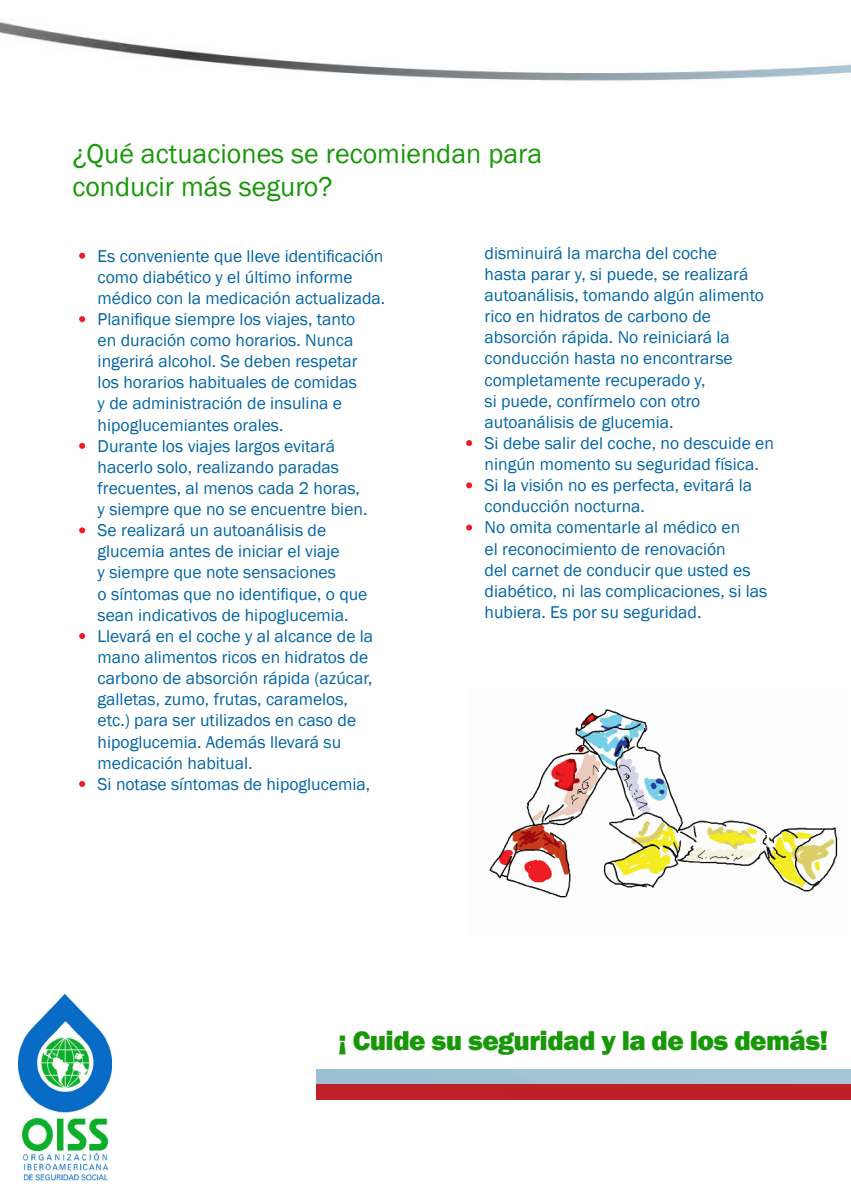
<style>
.page{position:relative;width:851px;height:1191px;background:#fff}
.page>*{position:absolute;margin:0;border:0;box-sizing:border-box;transform-origin:0 0}
.t1{font:28px/33.6px "Franklin Gothic";color:#189809}
.t2{font:800 28px "Franklin Gothic";letter-spacing:-.02em;color:#189809}
.t3{font:17.6px/21.2px "Franklin Gothic";color:#0065a4}
</style>
<div class="page">
<img style="left:18px;top:994px;width:93px;height:187px">
<img style="left:0;top:22px;width:850px;height:59px">
<div style="left:317px;top:1069px;width:533px;height:15px;background:#a1c3d4"></div>
<div style="left:317px;top:1084px;width:533px;height:15px;background:#bc2129"></div>
<svg style="left:79px;top:253px;width:6px;height:6px"></svg>
<svg style="left:79px;top:316px;width:6px;height:6px"></svg>
<svg style="left:79px;top:443px;width:6px;height:6px"></svg>
<svg style="left:79px;top:527px;width:6px;height:6px"></svg>
<svg style="left:79px;top:633px;width:6px;height:6px"></svg>
<svg style="left:79px;top:781px;width:6px;height:6px"></svg>
<svg style="left:466px;top:440px;width:6px;height:6px"></svg>
<svg style="left:466px;top:482px;width:6px;height:6px"></svg>
<svg style="left:466px;top:524px;width:6px;height:6px"></svg>
<img style="left:489px;top:709px;width:349px;height:189px">
<p class="t1" style="left:72px;top:137px;width:471px">¿Qué actuaciones se recomiendan para conducir más seguro?</p>
<p class="t3" style="left:98px;top:245px;width:289px">Es conveniente que lleve identificación como diabético y el último informe médico con la medicación actualizada.</p>
<p class="t3" style="left:98px;top:309px;width:261px">Planifique siempre los viajes, tanto en duración como horarios. Nunca ingerirá alcohol. Se deben respetar los horarios habituales de comidas y de administración de insulina e hipoglucemiantes orales.</p>
<p class="t3" style="left:98px;top:435px;width:271px">Durante los viajes largos evitará hacerlo solo, realizando paradas frecuentes, al menos cada 2 horas, y siempre que no se encuentre bien.</p>
<p class="t3" style="left:98px;top:520px;width:271px">Se realizará un autoanálisis de glucemia antes de iniciar el viaje<br>y siempre que note sensaciones<br>o síntomas que no identifique, o que sean indicativos de hipoglucemia.</p>
<p class="t3" style="left:98px;top:626px;width:277px">Llevará en el coche y al alcance de la mano alimentos ricos en hidratos de carbono de absorción rápida (azúcar, galletas, zumo, frutas, caramelos, etc.) para ser utilizados en caso de hipoglucemia. Además llevará su medicación habitual.</p>
<p class="t3" style="left:98px;top:773px;width:274px">Si notase síntomas de hipoglucemia,</p>
<p class="t3" style="left:484px;top:243px;width:281px">disminuirá la marcha del coche<br>hasta parar y, si puede, se realizará autoanálisis, tomando algún alimento rico en hidratos de carbono de absorción rápida. No reiniciará la conducción hasta no encontrarse completamente recuperado y,<br>si puede, confírmelo con otro autoanálisis de glucemia.</p>
<p class="t3" style="left:484px;top:433px;width:291px">Si debe salir del coche, no descuide en ningún momento su seguridad física.</p>
<p class="t3" style="left:484px;top:475px;width:269px">Si la visión no es perfecta, evitará la conducción nocturna.</p>
<p class="t3" style="left:484px;top:517px;width:284px">No omita comentarle al médico en<br>el reconocimiento de renovación<br>del carnet de conducir que usted es diabético, ni las complicaciones, si las hubiera. Es por su seguridad.</p>
<p class="t2" style="left:338px;top:1022px;width:492px">¡ Cuide su seguridad y la de los demás!</p>
</div>
